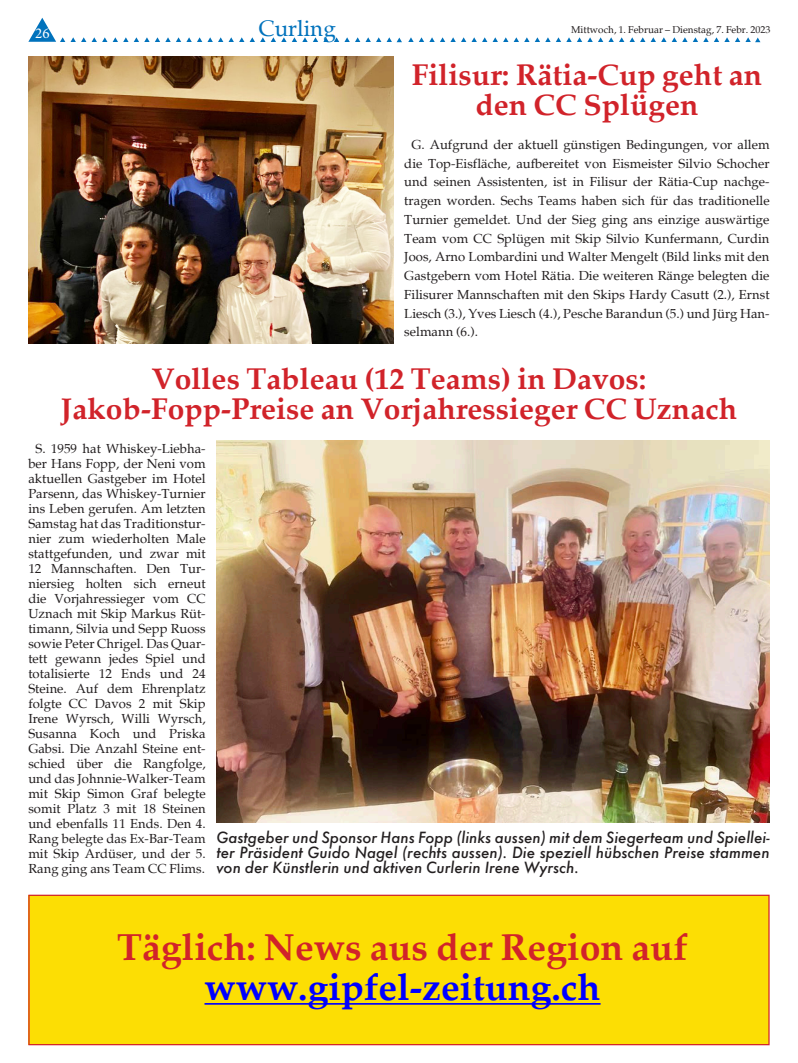
<style>
.page{position:relative;width:798px;height:1063px;background:#fff}
.page>*{position:absolute;margin:0;border:0;box-sizing:border-box;transform-origin:0 0}
.Lauftext{font:700 37.5px "Palatia";color:#d1232a}
.Lauftext-2{font:700 37.5px "Palatia";color:#00f}
.Lauftext-3{font:700 30px/30px "Palatia";color:#d1232a;text-align:center}
.Seitenrubrik{font:22.5px "Palatia";color:#0072bc}
.Lauftext-4{font:italic 500 15px/15px "Futura";color:#231f20;text-align:justify}
.t1{font:15px "Minion Pro";color:#fff}
.Lauftext-5{font:13.12px/15px "Palatia";color:#231f20;text-align:justify}
.t2{font:10px "Palatia";color:#231f20}
</style>
<div class="page">
<svg style="left:113px;top:37px;width:15px;height:5px"></svg>
<svg style="left:134px;top:37px;width:15px;height:5px"></svg>
<svg style="left:155px;top:37px;width:152px;height:5px"></svg>
<svg style="left:313px;top:37px;width:15px;height:5px"></svg>
<svg style="left:334px;top:37px;width:15px;height:5px"></svg>
<svg style="left:28px;top:18px;width:79px;height:24px"></svg>
<svg style="left:355px;top:37px;width:47px;height:5px"></svg>
<svg style="left:408px;top:37px;width:47px;height:5px"></svg>
<svg style="left:461px;top:37px;width:15px;height:5px"></svg>
<svg style="left:482px;top:37px;width:15px;height:5px"></svg>
<svg style="left:503px;top:37px;width:152px;height:5px"></svg>
<svg style="left:661px;top:37px;width:15px;height:5px"></svg>
<svg style="left:682px;top:37px;width:15px;height:5px"></svg>
<svg style="left:703px;top:37px;width:57px;height:5px"></svg>
<img style="left:28px;top:57px;width:365px;height:287px">
<img style="left:216px;top:441px;width:553px;height:382px">
<div style="left:29px;top:895px;width:739px;height:150px;background:#fcde04"></div>
<hr style="left:204px;top:1003px;width:396px;height:2px;background:#00f">
<div style="left:28px;top:895px;width:741px;height:150px;border:1px solid #d1232a"></div>
<p class="t1" style="left:35px;top:23px;width:16px">26</p>
<p class="Seitenrubrik" style="left:259px;top:15px;width:79px">Curling</p>
<p class="t2" style="left:571px;top:23px;width:201px">Mittwoch, 1. Februar – Dienstag, 7. Febr. 2023</p>
<p class="Lauftext-3" style="left:411px;top:60px;width:351px">Filisur: Rätia-Cup geht an den CC Splügen</p>
<p class="Lauftext-5" style="left:404px;top:135px;width:366px;line-height:18.8px;text-indent:7px">G. Aufgrund der aktuell günstigen Bedingungen, vor allem die Top-Eisfläche, aufbereitet von Eismeister Silvio Schocher und seinen Assistenten, ist in Filisur der Rätia-Cup nachge&shy;tragen worden. Sechs Teams haben sich für das traditionelle Turnier gemeldet. Und der Sieg ging ans einzige auswärtige Team vom CC Splügen mit Skip Silvio Kunfermann, Curdin Joos, Arno Lombardini und Walter Mengelt (Bild links mit den Gastgebern vom Hotel Rätia. Die weiteren Ränge belegten die Filisurer Mannschaften mit den Skips Hardy Casutt (2.), Ernst Liesch (3.), Yves Liesch (4.), Pesche Barandun (5.) und Jürg Han&shy;selmann (6.).</p>
<p class="Lauftext-3" style="left:151px;top:363px;width:496px">Volles Tableau (12 Teams) in Davos:</p>
<p class="Lauftext-3" style="left:61px;top:393px;width:677px">Jakob-Fopp-Preise an Vorjahressieger CC Uznach</p>
<p class="Lauftext-5" style="left:28px;top:441px;width:179px;text-align:center">S. 1959 hat Whiskey-Liebha&shy;ber Hans Fopp, der Neni vom aktuellen Gastgeber im Hotel<br>Parsenn, das Whiskey-Turnier ins Leben gerufen. Am letzten<br>Samstag hat das Traditionstur&shy;nier zum wiederholten Male stattgefunden, und zwar mit<br>12 Mannschaften. Den Tur&shy;niersieg holten sich erneut die Vorjahressieger vom CC<br>Uznach mit Skip Markus Rüt&shy;timann, Silvia und Sepp Ruoss sowie Peter Chrigel. Das Quar&shy;tett gewann jedes Spiel und totalisierte 12 Ends und 24<br>Steine. Auf dem Ehrenplatz folgte CC Davos 2 mit Skip<br>Irene Wyrsch, Willi Wyrsch,<br>Susanna Koch und Priska<br>Gabsi. Die Anzahl Steine ent&shy;schied über die Rangfolge, und das Johnnie-Walker-Team mit Skip Simon Graf belegte somit Platz 3 mit 18 Steinen und ebenfalls 11 Ends. Den 4.<br>Rang belegte das Ex-Bar-Team mit Skip Ardüser, und der 5.<br>Rang ging ans Team CC Flims.</p>
<p class="Lauftext-4" style="left:216px;top:830px;width:554px">Gastgeber und Sponsor Hans Fopp (links aussen) mit dem Siegerteam und Spiellei&shy;ter Präsident Guido Nagel (rechts aussen). Die speziell hübschen Preise stammen von der Künstlerin und aktiven Curlerin Irene Wyrsch.</p>
<p class="Lauftext" style="left:117px;top:925px;width:571px">Täglich: News aus der Region auf</p>
<p class="Lauftext-2" style="left:204px;top:965px;width:397px">www.gipfel-zeitung.ch</p>
</div>
